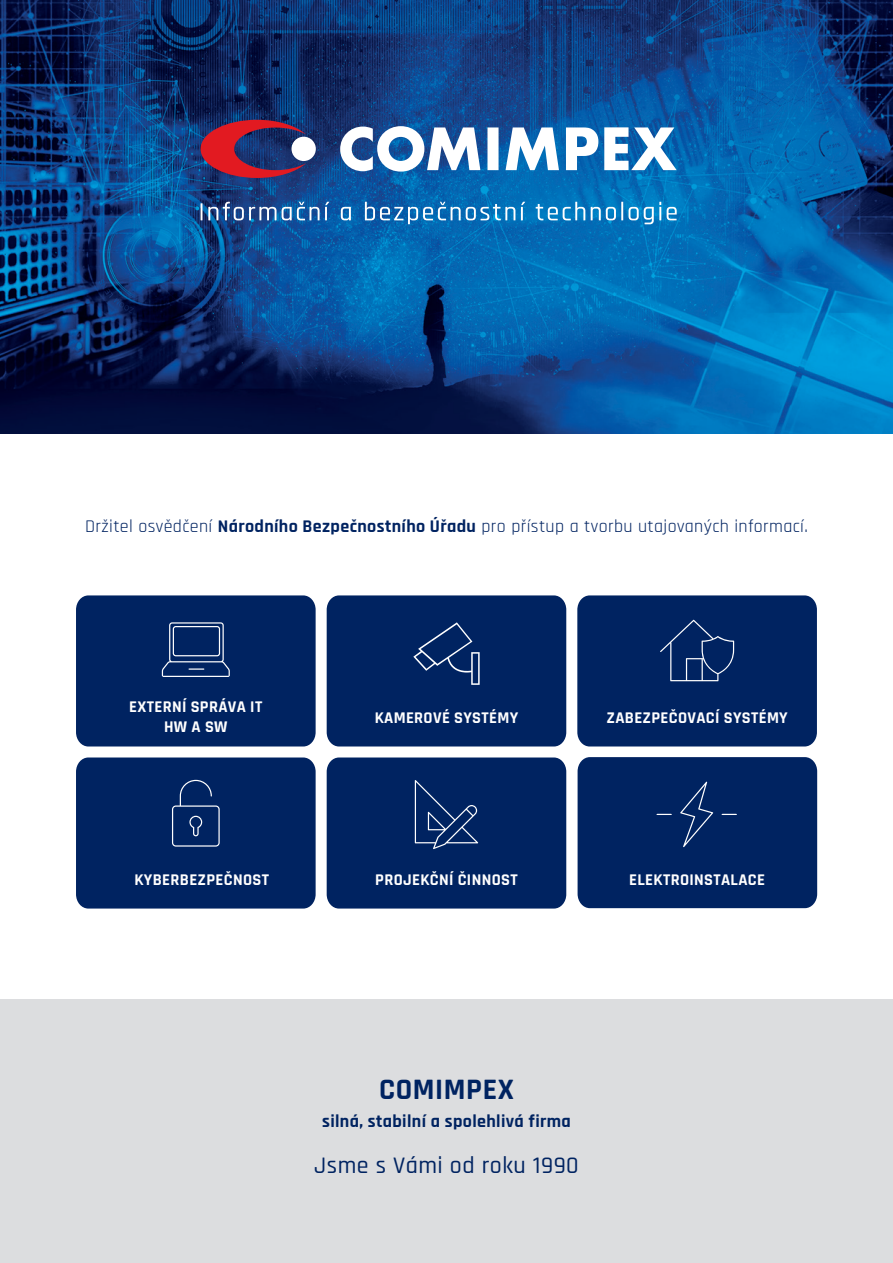
<style>
.page{position:relative;width:893px;height:1263px;background:#fff}
.page>*{position:absolute;margin:0;border:0;box-sizing:border-box;transform-origin:0 0}
.t1{font:700 30px "Rajdhani";letter-spacing:.02em;color:#002361}
.t2{font:500 24px "Rajdhani";letter-spacing:.02em;color:#002361}
.t3{font:18px "Rajdhani";letter-spacing:.02em;color:#002361}
.t4{font:700 18px "Rajdhani";letter-spacing:.02em;color:#002361}
.t5{font:700 16.5px/19.8px "Rajdhani";letter-spacing:.02em;color:#fff;text-align:center}
.s1{font-weight:700}
</style>
<div class="page">
<img style="left:0;top:0;width:893px;height:434px">
<div style="left:76px;top:595px;width:240px;height:151px;background:#002361"></div>
<div style="left:577px;top:595px;width:240px;height:151px;background:#002361"></div>
<div style="left:327px;top:757px;width:239px;height:151px;background:#002361"></div>
<div style="left:76px;top:757px;width:240px;height:151px;background:#002361"></div>
<div style="left:327px;top:595px;width:239px;height:151px;background:#002361"></div>
<svg style="left:340px;top:126px;width:337px;height:46px"></svg>
<svg style="left:201px;top:120px;width:105px;height:58px;background:#6c284e"></svg>
<div style="left:291px;top:137px;width:25px;height:24px;background:#fff;border-radius:50%"></div>
<svg style="left:201px;top:203px;width:1px;height:17px"></svg>
<svg style="left:208px;top:202px;width:121px;height:18px;background:#4873a8"></svg>
<svg style="left:341px;top:207px;width:10px;height:13px"></svg>
<svg style="left:365px;top:202px;width:150px;height:22px;background:#3785c0"></svg>
<svg style="left:521px;top:202px;width:4px;height:18px"></svg>
<svg style="left:536px;top:202px;width:49px;height:18px"></svg>
<svg style="left:591px;top:202px;width:32px;height:18px"></svg>
<svg style="left:629px;top:202px;width:32px;height:22px"></svg>
<svg style="left:667px;top:207px;width:10px;height:13px"></svg>
<div style="left:578px;top:757px;width:239px;height:151px;background:#002361"></div>
<div style="left:0;top:999px;width:893px;height:264px;background:#dcdddf"></div>
<p class="t3" style="left:85px;top:516px;width:724px">Držitel osvědčení <span class="s1">Národního Bezpečnostního Úřadu</span> pro přístup a tvorbu utajovaných informací.</p>
<p class="t5" style="left:129px;top:697px;width:134px">EXTERNÍ SPRÁVA IT<br>HW A SW</p>
<p class="t5" style="left:134px;top:870px;width:136px">KYBERBEZPEČNOST</p>
<p class="t5" style="left:375px;top:708px;width:145px">KAMEROVÉ SYSTÉMY</p>
<p class="t5" style="left:375px;top:870px;width:144px">PROJEKČNÍ ČINNOST</p>
<p class="t5" style="left:606px;top:708px;width:183px">ZABEZPEČOVACÍ SYSTÉMY</p>
<p class="t5" style="left:629px;top:870px;width:137px">ELEKTROINSTALACE</p>
<h1 class="t1" style="left:379px;top:1071px;width:136px">COMIMPEX</h1>
<p class="t4" style="left:322px;top:1111px;width:250px">silná, stabilní a spolehlivá firma</p>
<h2 class="t2" style="left:314px;top:1151px;width:266px">Jsme s Vámi od roku 1990</h2>
</div>
